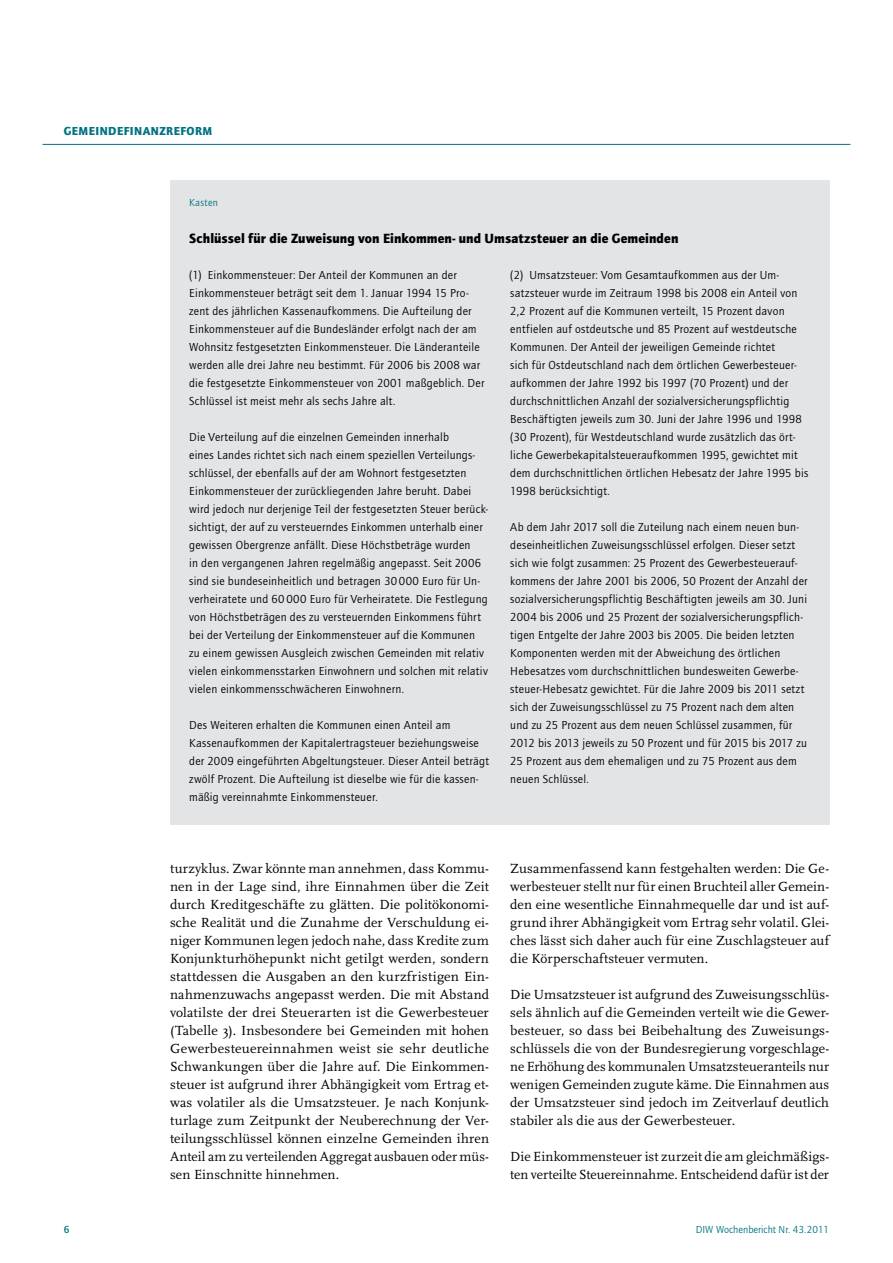
<style>
.page{position:relative;width:893px;height:1263px;background:#fff}
.page>*{position:absolute;margin:0;border:0;box-sizing:border-box;transform-origin:0 0}
.t1{font:13.8px/18px "Scala Pro";letter-spacing:.005em;color:#000;text-align:justify}
.t2{font:900 13.8px "Quay Sans ITC Std";letter-spacing:.005em;color:#000}
.t3{font:12px/18px "Quay Sans ITC Std";letter-spacing:.02em;color:#000}
.t4{font:900 12px "Quay Sans ITC Std";letter-spacing:.04em;color:#007381}
.t5{font:10.5px "Quay Sans ITC Std";color:#007381}
.t6{font:500 10.5px "Quay Sans ITC Std";color:#007381}
</style>
<div class="page">
<hr style="left:43px;top:144px;width:807px;height:1px;background:#007381">
<div style="left:170px;top:180px;width:659px;height:644px;background:#e3e4e5"></div>
<p class="t4" style="left:64px;top:123px;width:150px">Gemeindefinanzreform</p>
<p class="t5" style="left:189px;top:196px;width:30px">Kasten</p>
<p class="t2" style="left:189px;top:230px;width:491px">Schlüssel für die Zuweisung von Einkommen- und Umsatzsteuer an die Gemeinden</p>
<p class="t3" style="left:189px;top:266px;width:297px">(1) Einkommensteuer: Der Anteil der Kommunen an der Einkommensteuer beträgt seit dem 1. Januar 1994 15 Pro&shy;zent des jährlichen Kassenaufkommens. Die Aufteilung der Einkommensteuer auf die Bundesländer erfolgt nach der am Wohnsitz festgesetzten Einkommensteuer. Die Länderanteile werden alle drei Jahre neu bestimmt. Für 2006 bis 2008 war die festgesetzte Einkommensteuer von 2001 maßgeblich. Der Schlüssel ist meist mehr als sechs Jahre alt.</p>
<p class="t3" style="left:189px;top:428px;width:300px">Die Verteilung auf die einzelnen Gemeinden innerhalb<br>eines Landes richtet sich nach einem speziellen Verteilungs&shy;schlüssel, der ebenfalls auf der am Wohnort festgesetzten Einkommensteuer der zurückliegenden Jahre beruht. Dabei wird jedoch nur derjenige Teil der festgesetzten Steuer berück&shy;sichtigt, der auf zu versteuerndes Einkommen unterhalb einer gewissen Obergrenze anfällt. Diese Höchstbeträge wurden<br>in den vergangenen Jahren regelmäßig angepasst. Seit 2006 sind sie bundeseinheitlich und betragen 30 000 Euro für Un&shy;verheiratete und 60 000 Euro für Verheiratete. Die Festlegung von Höchstbeträgen des zu versteuernden Einkommens führt bei der Verteilung der Einkommensteuer auf die Kommunen zu einem gewissen Ausgleich zwischen Gemeinden mit relativ vielen einkommensstarken Einwohnern und solchen mit relativ vielen einkommensschwächeren Einwohnern.</p>
<p class="t3" style="left:189px;top:716px;width:301px">Des Weiteren erhalten die Kommunen einen Anteil am Kassenaufkommen der Kapitalertragsteuer beziehungsweise der 2009 eingeführten Abgeltungsteuer. Dieser Anteil beträgt zwölf Prozent. Die Aufteilung ist dieselbe wie für die kassen&shy;mäßig vereinnahmte Einkommensteuer.</p>
<p class="t3" style="left:510px;top:266px;width:299px">(2) Umsatzsteuer: Vom Gesamtaufkommen aus der Um&shy;satzsteuer wurde im Zeitraum 1998 bis 2008 ein Anteil von 2,2 Prozent auf die Kommunen verteilt, 15 Prozent davon entfielen auf ostdeutsche und 85 Prozent auf westdeutsche Kommunen. Der Anteil der jeweiligen Gemeinde richtet<br>sich für Ostdeutschland nach dem örtlichen Gewerbesteuer&shy;aufkommen der Jahre 1992 bis 1997 (70 Prozent) und der durchschnittlichen Anzahl der sozialversicherungspflichtig Beschäftigten jeweils zum 30. Juni der Jahre 1996 und 1998 (30 Prozent), für Westdeutschland wurde zusätzlich das ört&shy;liche Gewerbekapitalsteueraufkommen 1995, gewichtet mit dem durchschnittlichen örtlichen Hebesatz der Jahre 1995 bis 1998 berücksichtigt.</p>
<p class="t3" style="left:510px;top:518px;width:299px">Ab dem Jahr 2017 soll die Zuteilung nach einem neuen bun&shy;deseinheitlichen Zuweisungsschlüssel erfolgen. Dieser setzt sich wie folgt zusammen: 25 Prozent des Gewerbesteuerauf&shy;kommens der Jahre 2001 bis 2006, 50 Prozent der Anzahl der sozialversicherungspflichtig Beschäftigten jeweils am 30. Juni 2004 bis 2006 und 25 Prozent der sozialversicherungspflich&shy;tigen Entgelte der Jahre 2003 bis 2005. Die beiden letzten Komponenten werden mit der Abweichung des örtlichen Hebesatzes vom durchschnittlichen bundesweiten Gewerbe&shy;steuer-Hebesatz gewichtet. Für die Jahre 2009 bis 2011 setzt sich der Zuweisungsschlüssel zu 75 Prozent nach dem alten und zu 25 Prozent aus dem neuen Schlüssel zusammen, für 2012 bis 2013 jeweils zu 50 Prozent und für 2015 bis 2017 zu 25 Prozent aus dem ehemaligen und zu 75 Prozent aus dem neuen Schlüssel.</p>
<p class="t1" style="left:170px;top:859px;width:320px">turzyklus. Zwar könnte man annehmen, dass Kommu&shy;nen in der Lage sind, ihre Einnahmen über die Zeit durch Kreditgeschäfte zu glätten. Die politökonomi&shy;sche Realität und die Zunahme der Verschuldung ei&shy;niger Kommunen legen jedoch nahe, dass Kredite zum Konjunkturhöhepunkt nicht getilgt werden, sondern stattdessen die Ausgaben an den kurzfristigen Ein&shy;nahmenzuwachs angepasst werden. Die mit Abstand volatilste der drei Steuerarten ist die Gewerbesteuer (Tabelle 3). Insbesondere bei Gemeinden mit hohen Gewerbesteuereinnahmen weist sie sehr deutliche Schwankungen über die Jahre auf. Die Einkommen&shy;steuer ist aufgrund ihrer Abhängigkeit vom Ertrag et&shy;was volatiler als die Umsatzsteuer. Je nach Konjunk&shy;turlage zum Zeitpunkt der Neuberechnung der Ver&shy;teilungsschlüssel können einzelne Gemeinden ihren Anteil am zu verteilenden Aggregat ausbauen oder müs&shy;sen Einschnitte hinnehmen.</p>
<p class="t1" style="left:510px;top:859px;width:320px">Zusammenfassend kann festgehalten werden: Die Ge&shy;werbesteuer stellt nur für einen Bruchteil aller Gemein&shy;den eine wesentliche Einnahmequelle dar und ist auf&shy;grund ihrer Abhängigkeit vom Ertrag sehr volatil. Glei&shy;ches lässt sich daher auch für eine Zuschlagsteuer auf die Körperschaftsteuer vermuten.</p>
<p class="t1" style="left:510px;top:985px;width:320px">Die Umsatzsteuer ist aufgrund des Zuweisungsschlüs&shy;sels ähnlich auf die Gemeinden verteilt wie die Gewer&shy;besteuer, so dass bei Beibehaltung des Zuweisungs&shy;schlüssels die von der Bundesregierung vorgeschlage&shy;ne Erhöhung des kommunalen Umsatzsteueranteils nur wenigen Gemeinden zugute käme. Die Einnahmen aus der Umsatzsteuer sind jedoch im Zeitverlauf deutlich stabiler als die aus der Gewerbesteuer.</p>
<p class="t1" style="left:510px;top:1147px;width:320px">Die Einkommensteuer ist zurzeit die am gleichmäßigs&shy;ten verteilte Steuereinnahme. Entscheidend dafür ist der</p>
<p class="t6" style="left:64px;top:1223px;width:7px">6</p>
<p class="t5" style="left:696px;top:1223px;width:135px">DIW Wochenbericht Nr. 43.2011</p>
</div>
